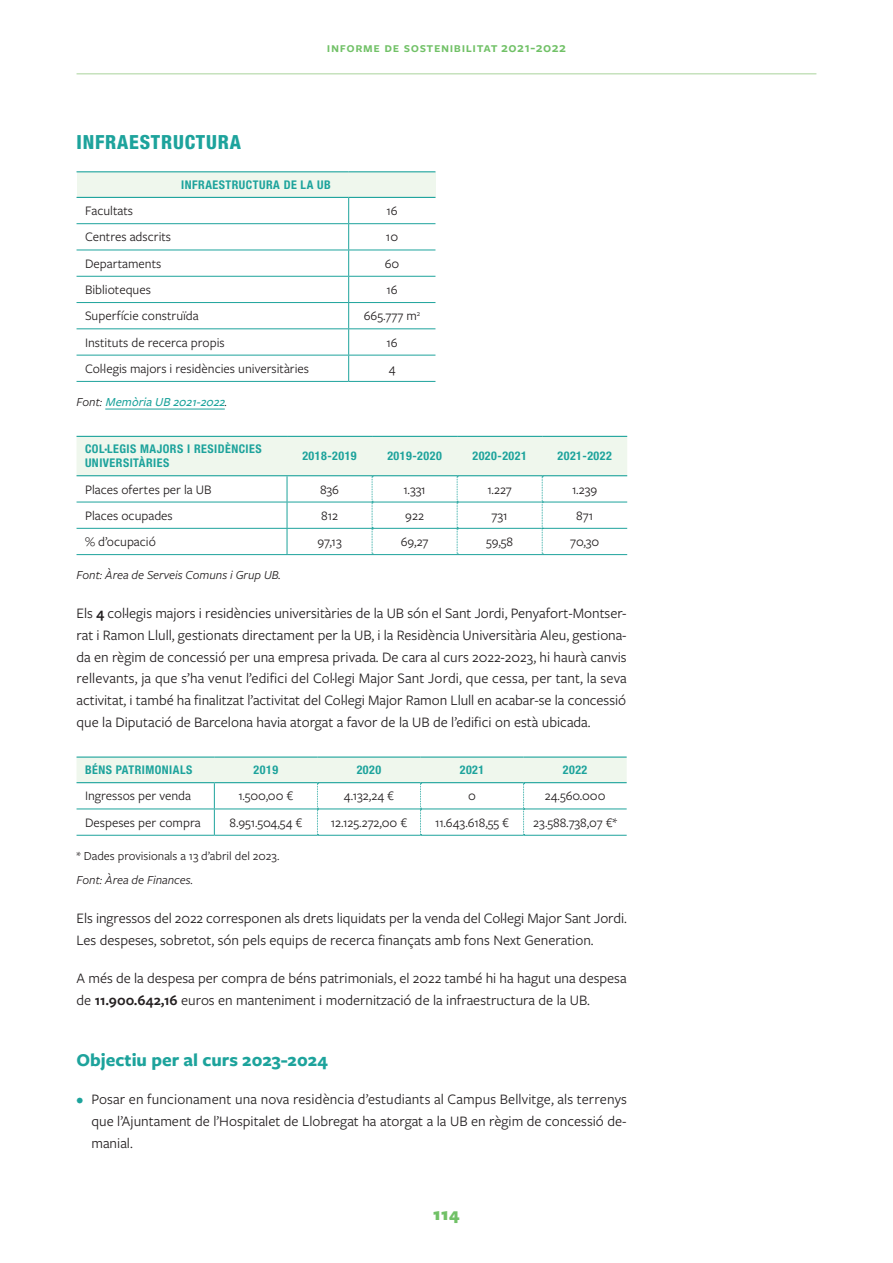
<style>
.page{position:relative;width:893px;height:1263px;background:#fff}
.page>*{position:absolute;margin:0;border:0;box-sizing:border-box;transform-origin:0 0}
.ladillo_1{font:800 condensed 19.5px "Helvetica Neue LT Std";letter-spacing:.04em;color:#1da39c}
.ladillo_2{font:700 18.75px "Freight Sans Pro";color:#1da39c}
.t1{font:900 18px "Freight Sans Pro";color:#71c167}
.Text_general{font:15px/21.8px "Freight Sans Pro";color:#231f20;text-align:justify}
.t2{font:600 14.25px "Freight Sans Pro";letter-spacing:.04em;color:#71c167}
.Esquema_3_txt{font:13.5px "Freight Sans Pro";color:#231f20}
.Font_taula{font:italic 12.75px "Freight Sans Pro";color:#231f20}
.Notes_taula{font:12.75px "Freight Sans Pro";color:#231f20}
.Font_taula-2{font:italic 500 12.75px "Freight Sans Pro";color:#1da39c}
.Esquema_1_nivell{font:700 condensed 12px/13.8px "Helvetica Neue LT Std";letter-spacing:.04em;color:#1da39c}
.s1{font-weight:400;color:#231f20}
.s2{font-weight:600}
.s3{color:#1da39c}
</style>
<div class="page">
<hr style="left:77px;top:73px;width:739px;height:2px;background:#c6e2bd">
<hr style="left:105px;top:409px;width:120px;height:1px;background:#1da39c">
<div style="left:77px;top:172px;width:358px;height:25px;background:#eff7ed"></div>
<hr style="left:77px;top:223px;width:272px;height:1px;background:#1da39c">
<hr style="left:349px;top:223px;width:86px;height:1px;background:#1da39c">
<hr style="left:77px;top:250px;width:272px;height:1px;background:#1da39c">
<hr style="left:349px;top:250px;width:86px;height:1px;background:#1da39c">
<hr style="left:77px;top:276px;width:272px;height:1px;background:#1da39c">
<hr style="left:349px;top:276px;width:86px;height:1px;background:#1da39c">
<hr style="left:77px;top:302px;width:272px;height:1px;background:#1da39c">
<hr style="left:349px;top:302px;width:86px;height:1px;background:#1da39c">
<hr style="left:77px;top:328px;width:272px;height:1px;background:#1da39c">
<hr style="left:349px;top:328px;width:86px;height:1px;background:#1da39c">
<hr style="left:77px;top:355px;width:272px;height:1px;background:#1da39c">
<hr style="left:349px;top:355px;width:86px;height:1px;background:#1da39c">
<svg style="left:348px;top:198px;width:1px;height:183px"></svg>
<hr style="left:77px;top:381px;width:272px;height:1px;background:#1da39c">
<hr style="left:349px;top:381px;width:86px;height:1px;background:#1da39c">
<hr style="left:77px;top:171px;width:272px;height:1px;background:#1da39c">
<hr style="left:349px;top:171px;width:86px;height:1px;background:#1da39c">
<hr style="left:77px;top:197px;width:272px;height:1px;background:#1da39c">
<hr style="left:349px;top:197px;width:86px;height:1px;background:#1da39c">
<hr style="left:542px;top:554px;width:85px;height:1px;background:#1da39c">
<hr style="left:287px;top:554px;width:85px;height:1px;background:#1da39c">
<hr style="left:372px;top:554px;width:85px;height:1px;background:#1da39c">
<hr style="left:457px;top:554px;width:85px;height:1px;background:#1da39c">
<svg style="left:77px;top:437px;width:550px;height:117px"></svg>
<hr style="left:77px;top:554px;width:210px;height:1px;background:#1da39c">
<hr style="left:77px;top:436px;width:210px;height:1px;background:#1da39c">
<hr style="left:287px;top:436px;width:85px;height:1px;background:#1da39c">
<hr style="left:372px;top:436px;width:85px;height:1px;background:#1da39c">
<hr style="left:457px;top:436px;width:85px;height:1px;background:#1da39c">
<hr style="left:542px;top:436px;width:85px;height:1px;background:#1da39c">
<hr style="left:77px;top:475px;width:210px;height:1px;background:#1da39c">
<hr style="left:287px;top:475px;width:85px;height:1px;background:#1da39c">
<hr style="left:372px;top:475px;width:85px;height:1px;background:#1da39c">
<hr style="left:457px;top:475px;width:85px;height:1px;background:#1da39c">
<hr style="left:542px;top:475px;width:85px;height:1px;background:#1da39c">
<hr style="left:524px;top:835px;width:103px;height:1px;background:#1da39c">
<hr style="left:214px;top:835px;width:103px;height:1px;background:#1da39c">
<hr style="left:317px;top:835px;width:103px;height:1px;background:#1da39c">
<hr style="left:420px;top:835px;width:104px;height:1px;background:#1da39c">
<svg style="left:77px;top:758px;width:550px;height:77px"></svg>
<hr style="left:77px;top:835px;width:137px;height:1px;background:#1da39c">
<hr style="left:77px;top:756px;width:137px;height:2px;background:#1da39c">
<hr style="left:214px;top:756px;width:103px;height:2px;background:#1da39c">
<hr style="left:317px;top:756px;width:103px;height:2px;background:#1da39c">
<hr style="left:420px;top:756px;width:104px;height:2px;background:#1da39c">
<hr style="left:524px;top:756px;width:103px;height:2px;background:#1da39c">
<hr style="left:77px;top:782px;width:137px;height:1px;background:#1da39c">
<hr style="left:214px;top:782px;width:103px;height:1px;background:#1da39c">
<hr style="left:317px;top:782px;width:103px;height:1px;background:#1da39c">
<hr style="left:420px;top:782px;width:104px;height:1px;background:#1da39c">
<hr style="left:524px;top:782px;width:103px;height:1px;background:#1da39c">
<p class="t2" style="left:327px;top:38px;width:241px">informe de sostenibilitat 2021-2022</p>
<p class="ladillo_1" style="left:77px;top:130px;width:166px">INFRAESTRUCTURA</p>
<p class="Esquema_1_nivell" style="left:181px;top:178px;width:151px">INFRAESTRUCTURA DE LA UB</p>
<p class="Esquema_3_txt" style="left:85px;top:202px;width:50px">Facultats</p>
<p class="Esquema_3_txt" style="left:386px;top:202px;width:13px">16</p>
<p class="Esquema_3_txt" style="left:85px;top:228px;width:88px">Centres adscrits</p>
<p class="Esquema_3_txt" style="left:386px;top:228px;width:14px">10</p>
<p class="Esquema_3_txt" style="left:85px;top:254px;width:78px">Departaments</p>
<p class="Esquema_3_txt" style="left:385px;top:254px;width:16px">60</p>
<p class="Esquema_3_txt" style="left:85px;top:281px;width:67px">Biblioteques</p>
<p class="Esquema_3_txt" style="left:386px;top:281px;width:13px">16</p>
<p class="Esquema_3_txt" style="left:85px;top:307px;width:115px">Superfície construïda</p>
<p class="Esquema_3_txt" style="left:364px;top:307px;width:58px">665.777 m<sup>2</sup></p>
<p class="Esquema_3_txt" style="left:85px;top:333px;width:141px">Instituts de recerca propis</p>
<p class="Esquema_3_txt" style="left:386px;top:333px;width:13px">16</p>
<p class="Esquema_3_txt" style="left:85px;top:359px;width:226px">Col·legis majors i residències universitàries</p>
<p class="Esquema_3_txt" style="left:389px;top:359px;width:8px">4</p>
<p class="Font_taula-2" style="left:77px;top:393px;width:153px"><span class="s1">Fo n t:</span> MemòriaUB 2021-2022<span class="s1">.</span></p>
<p class="Esquema_1_nivell" style="left:85px;top:442px;width:178px">COL·LEGIS MAJORS I RESIDÈNCIES<br>UNIVERSITÀRIES</p>
<p class="Esquema_1_nivell" style="left:302px;top:449px;width:56px">2018-2019</p>
<p class="Esquema_1_nivell" style="left:387px;top:449px;width:56px">2019-2020</p>
<p class="Esquema_1_nivell" style="left:472px;top:449px;width:56px">2020-2021</p>
<p class="Esquema_1_nivell" style="left:557px;top:449px;width:56px">2021-2022</p>
<p class="Esquema_3_txt" style="left:85px;top:480px;width:128px">Places ofertes per la UB</p>
<p class="Esquema_3_txt" style="left:320px;top:480px;width:21px">836</p>
<p class="Esquema_3_txt" style="left:403px;top:480px;width:24px">1.331</p>
<p class="Esquema_3_txt" style="left:487px;top:480px;width:26px">1.227</p>
<p class="Esquema_3_txt" style="left:572px;top:480px;width:27px">1.239</p>
<p class="Esquema_3_txt" style="left:85px;top:506px;width:89px">Places ocupades</p>
<p class="Esquema_3_txt" style="left:321px;top:506px;width:18px">812</p>
<p class="Esquema_3_txt" style="left:405px;top:506px;width:20px">922</p>
<p class="Esquema_3_txt" style="left:492px;top:506px;width:17px">731</p>
<p class="Esquema_3_txt" style="left:576px;top:506px;width:18px">871</p>
<p class="Esquema_3_txt" style="left:85px;top:533px;width:72px">% d’ocupació</p>
<p class="Esquema_3_txt" style="left:317px;top:533px;width:26px">97,13</p>
<p class="Esquema_3_txt" style="left:401px;top:533px;width:29px">69,27</p>
<p class="Esquema_3_txt" style="left:486px;top:533px;width:29px">59,58</p>
<p class="Esquema_3_txt" style="left:570px;top:533px;width:31px">70,30</p>
<p class="Font_taula" style="left:77px;top:567px;width:206px">Font: Àrea de Serveis Comuns i Grup UB.</p>
<p class="Text_general" style="left:77px;top:602px;width:552px">Els <span class="s2">4</span> col·legis majors i residències universitàries de la UB són el Sant Jordi, Penyafort-Montser&shy;rat i Ramon Llull, gestionats directament per la UB, i la Residència Universitària Aleu, gestiona&shy;da en règim de concessió per una empresa privada. De cara al curs 2022-2023, hi haurà canvis rellevants, ja que s’ha venut l’edifici del Col·legi Major Sant Jordi, que cessa, per tant, la seva activitat, i també ha finalitzat l’activitat del Col·legi Major Ramon Llull en acabar-se la concessió que la Diputació de Barcelona havia atorgat a favor de la UB de l’edifici on està ubicada.</p>
<p class="Esquema_1_nivell" style="left:85px;top:763px;width:109px">BÉNS PATRIMONIALS</p>
<p class="Esquema_1_nivell" style="left:254px;top:763px;width:26px">2019</p>
<p class="Esquema_1_nivell" style="left:357px;top:763px;width:26px">2020</p>
<p class="Esquema_1_nivell" style="left:460px;top:763px;width:26px">2021</p>
<p class="Esquema_1_nivell" style="left:563px;top:763px;width:26px">2022</p>
<p class="Esquema_3_txt" style="left:85px;top:787px;width:108px">Ingressos per venda</p>
<p class="Esquema_3_txt" style="left:238px;top:787px;width:57px">1.500,00 €</p>
<p class="Esquema_3_txt" style="left:344px;top:787px;width:52px">4.132,24 €</p>
<p class="Esquema_3_txt" style="left:468px;top:787px;width:9px">0</p>
<p class="Esquema_3_txt" style="left:545px;top:787px;width:62px">24.560.000</p>
<p class="Esquema_3_txt" style="left:85px;top:813px;width:117px">Despeses per compra</p>
<p class="Esquema_3_txt" style="left:229px;top:813px;width:74px">8.951.504,54 €</p>
<p class="Esquema_3_txt" style="left:331px;top:813px;width:78px">12.125.272,00 €</p>
<p class="Esquema_3_txt" style="left:435px;top:813px;width:75px">11.643.618,55 €</p>
<p class="Esquema_3_txt" style="left:533px;top:813px;width:85px">23.588.738,07 €*</p>
<p class="Notes_taula" style="left:77px;top:847px;width:204px">* Dades provisionals a 13 d’abril del 2023.</p>
<p class="Font_taula" style="left:77px;top:871px;width:118px">Font: Àrea de Finances.</p>
<p class="Text_general" style="left:77px;top:906px;width:552px">Els ingressos del 2022 corresponen als drets liquidats per la venda del Col·legi Major Sant Jordi.<br>Les despeses, sobretot, són pels equips de recerca finançats amb fons Next Generation.</p>
<p class="Text_general" style="left:77px;top:967px;width:552px">A més de la despesa per compra de béns patrimonials, el 2022 també hi ha hagut una despesa de <span class="s2">11.900.642,16</span> euros en manteniment i modernització de la infraestructura de la UB.</p>
<p class="ladillo_2" style="left:77px;top:1047px;width:253px">Objectiu per al curs 2023-2024</p>
<p class="Text_general" style="left:91px;top:1088px;width:537px;text-indent:-15px"><span class="s3">•</span> Posar en funcionament una nova residència d’estudiants al Campus Bellvitge, als terrenys que l’Ajuntament de l’Hospitalet de Llobregat ha atorgat a la UB en règim de concessió de&shy;manial.</p>
<p class="t1" style="left:433px;top:1201px;width:28px">114</p>
</div>
